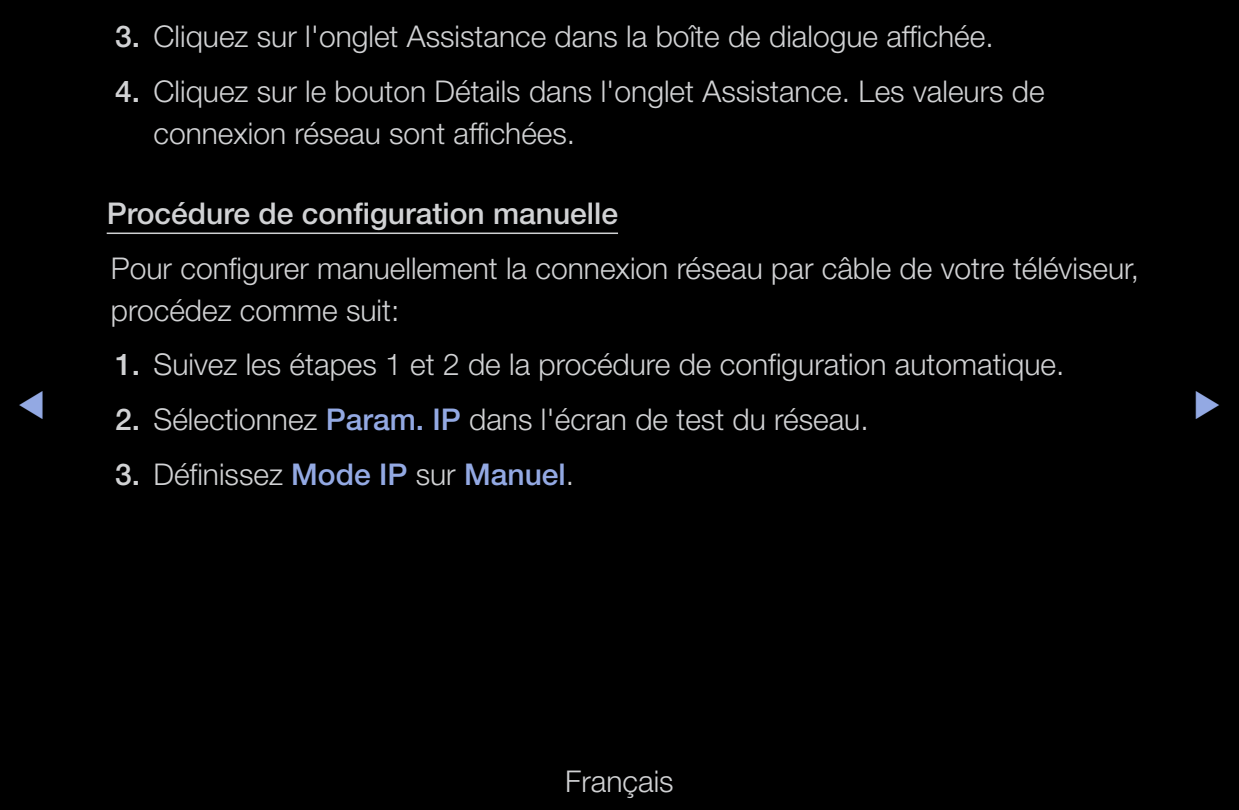
<style>
.page{position:relative;width:1239px;height:810px;background:#000}
.page>*{position:absolute;margin:0;border:0;box-sizing:border-box;transform-origin:0 0}
.t1{font:36px "Smr 00 All";color:#93a9e3}
.t2{font:300 30px/42px "Helvetica Neue LT Pro";color:#d1d2d4}
.t3{font:500 30px "Helvetica Neue LT Pro";color:#d1d2d4}
.s1{font-weight:500}
.s2{font-weight:500;color:#93a9e3}
</style>
<div class="page">
<hr style="left:107px;top:233px;width:511px;height:1px;background:#d1d2d4">
<p class="t2" style="left:115px;top:15px;width:880px"><span class="s1">3.</span> Cliquez sur l'onglet Assistance dans la boîte de dialogue affichée.</p>
<p class="t2" style="left:153px;top:69px;width:893px;text-indent:-38px"><span class="s1">4.</span> Cliquez sur le bouton Détails dans l'onglet Assistance. Les valeurs de connexion réseau sont affichées.</p>
<p class="t3" style="left:107px;top:195px;width:513px">Procédure de configuration manuelle</p>
<p class="t2" style="left:111px;top:246px;width:1030px">Pour configurer manuellement la connexion réseau par câble de votre téléviseur, procédez comme suit:</p>
<p class="t2" style="left:115px;top:343px;width:951px"><span class="s1">1.</span> Suivez les étapes 1 et 2 de la procédure de configuration automatique.</p>
<p class="t2" style="left:115px;top:398px;width:755px"><span class="s1">2.</span> Sélectionnez <span class="s2">Param. IP</span> dans l'écran de test du réseau.</p>
<p class="t2" style="left:115px;top:453px;width:460px"><span class="s1">3.</span> Définissez <span class="s2">Mode IP</span> sur <span class="s2">Manuel</span>.</p>
<p class="t1" style="left:19px;top:380px;width:28px">◀</p>
<p class="t1" style="left:1193px;top:380px;width:28px">▶</p>
<p class="t2" style="left:565px;top:760px;width:110px">Français</p>
</div>
